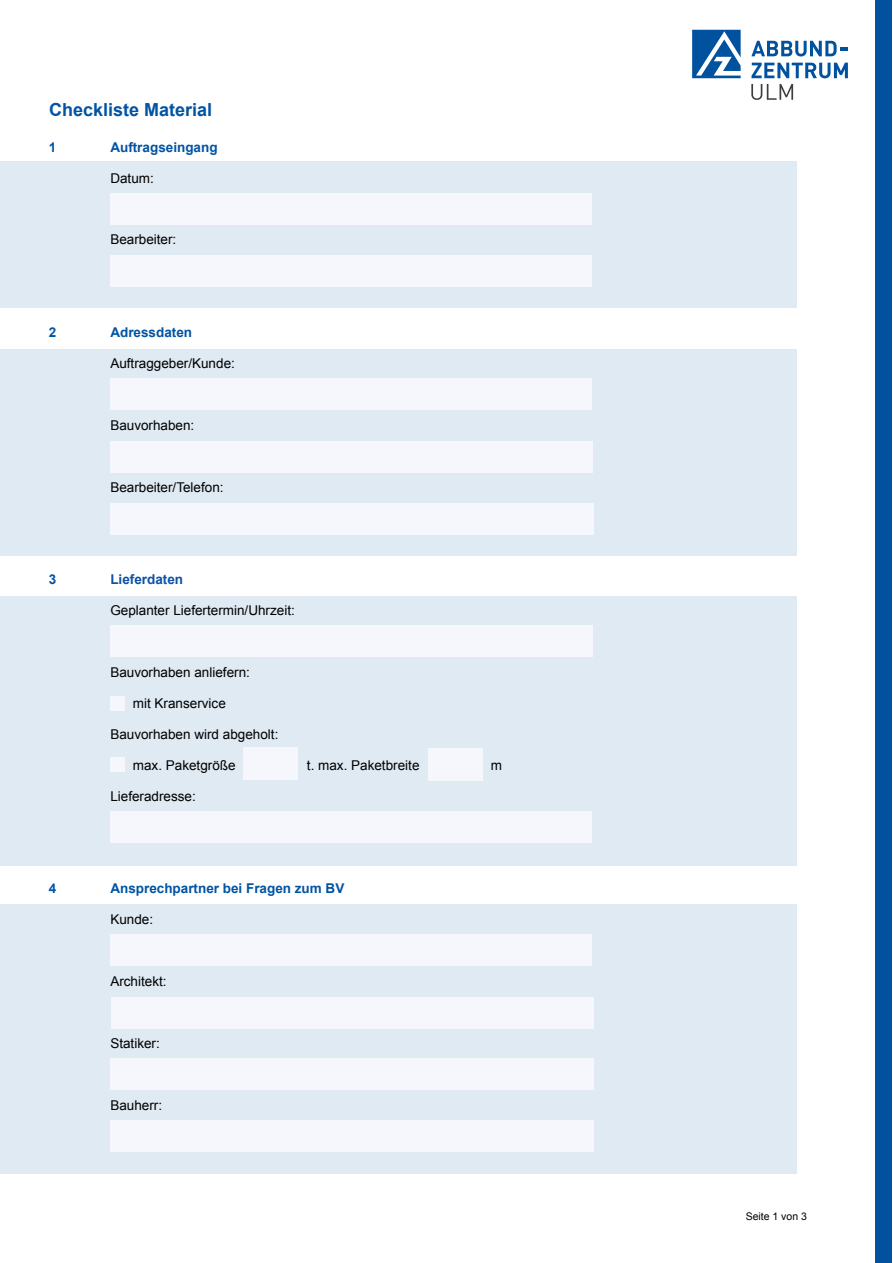
<style>
.page{position:relative;width:893px;height:1263px;background:#fff}
.page>*{position:absolute;margin:0;border:0;box-sizing:border-box;transform-origin:0 0}
.t1{font:700 18px "Arial";color:#0054a3}
.t2{font:13.5px "Arial";color:#000}
.t3{font:700 13.5px "Arial";color:#0054a3}
.t4{font:700 13.5px "Arial";color:#0c53a3}
.t5{font:10.5px "Arial";color:#000}
</style>
<div class="page">
<svg style="left:692px;top:30px;width:49px;height:48px"></svg>
<svg style="left:751px;top:84px;width:42px;height:16px"></svg>
<svg style="left:751px;top:63px;width:97px;height:15px"></svg>
<svg style="left:751px;top:41px;width:97px;height:15px"></svg>
<div style="left:876px;top:0;width:16px;height:1263px;background:#00519e"></div>
<div style="left:0;top:162px;width:797px;height:146px;background:#dfeaf3"></div>
<div style="left:0;top:349px;width:797px;height:206px;background:#dfeaf3"></div>
<div style="left:0;top:596px;width:797px;height:269px;background:#dfeaf3"></div>
<div style="left:0;top:904px;width:797px;height:270px;background:#dfeaf3"></div>
<div style="left:110px;top:193px;width:481px;height:31px;background:#f5f7fc"></div>
<div style="left:110px;top:255px;width:482px;height:31px;background:#f5f7fc"></div>
<div style="left:110px;top:441px;width:483px;height:31px;background:#f5f7fc"></div>
<div style="left:110px;top:503px;width:483px;height:32px;background:#f5f7fc"></div>
<div style="left:110px;top:811px;width:482px;height:32px;background:#f5f7fc"></div>
<div style="left:243px;top:747px;width:55px;height:33px;background:#f5f7fc"></div>
<div style="left:428px;top:748px;width:55px;height:33px;background:#f5f7fc"></div>
<div style="left:110px;top:379px;width:482px;height:31px;background:#f5f7fc"></div>
<div style="left:110px;top:696px;width:15px;height:14px;background:#f5f7fc"></div>
<div style="left:110px;top:758px;width:15px;height:14px;background:#f5f7fc"></div>
<div style="left:110px;top:625px;width:483px;height:32px;background:#f5f7fc"></div>
<div style="left:111px;top:997px;width:482px;height:31px;background:#f5f7fc"></div>
<div style="left:110px;top:1058px;width:483px;height:31px;background:#f5f7fc"></div>
<div style="left:110px;top:934px;width:482px;height:32px;background:#f5f7fc"></div>
<div style="left:110px;top:1120px;width:483px;height:32px;background:#f5f7fc"></div>
<h1 class="t1" style="left:49px;top:98px;width:165px">Checkliste Material</h1>
<p class="t3" style="left:49px;top:138px;width:9px">1</p>
<p class="t3" style="left:110px;top:138px;width:109px">Auftragseingang</p>
<p class="t2" style="left:110px;top:169px;width:45px">Datum:</p>
<p class="t2" style="left:110px;top:231px;width:68px">Bearbeiter:</p>
<p class="t3" style="left:49px;top:323px;width:9px">2</p>
<p class="t3" style="left:110px;top:323px;width:83px">Adressdaten</p>
<p class="t2" style="left:110px;top:354px;width:126px">Auftraggeber/Kunde:</p>
<p class="t2" style="left:110px;top:416px;width:86px">Bauvorhaben:</p>
<p class="t2" style="left:110px;top:478px;width:115px">Bearbeiter/Telefon:</p>
<p class="t3" style="left:49px;top:571px;width:9px">3</p>
<p class="t4" style="left:110px;top:571px;width:74px">Lieferdaten</p>
<p class="t2" style="left:110px;top:602px;width:186px">Geplanter Liefertermin/Uhrzeit:</p>
<p class="t2" style="left:110px;top:663px;width:141px">Bauvorhaben anliefern:</p>
<p class="t2" style="left:133px;top:694px;width:95px">mit Kranservice</p>
<p class="t2" style="left:110px;top:725px;width:170px">Bauvorhaben wird abgeholt:</p>
<p class="t2" style="left:133px;top:756px;width:104px">max. Paketgröße</p>
<p class="t2" style="left:307px;top:756px;width:114px">t. max. Paketbreite</p>
<p class="t2" style="left:491px;top:756px;width:13px">m</p>
<p class="t2" style="left:110px;top:787px;width:87px">Lieferadresse:</p>
<p class="t3" style="left:49px;top:880px;width:9px">4</p>
<p class="t3" style="left:110px;top:880px;width:236px">Ansprechpartner bei Fragen zum BV</p>
<p class="t2" style="left:110px;top:911px;width:44px">Kunde:</p>
<p class="t2" style="left:110px;top:972px;width:58px">Architekt:</p>
<p class="t2" style="left:110px;top:1034px;width:51px">Statiker:</p>
<p class="t2" style="left:110px;top:1096px;width:53px">Bauherr:</p>
<p class="t5" style="left:746px;top:1209px;width:63px">Seite 1 von 3</p>
</div>
